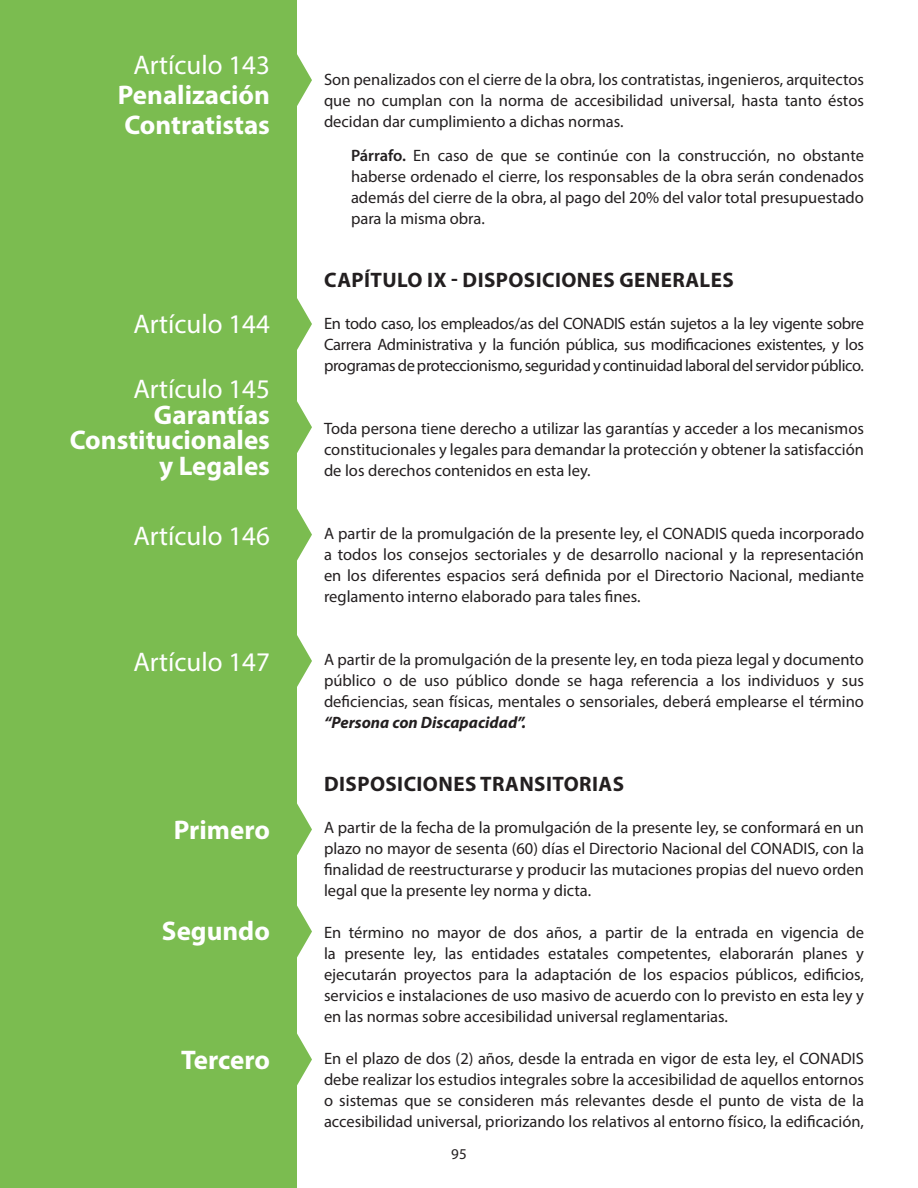
<style>
.page{position:relative;width:918px;height:1188px;background:#fff}
.page>*{position:absolute;margin:0;border:0;box-sizing:border-box;transform-origin:0 0}
.t1{font:700 27px/30px "Myriad Pro";color:#fff}
.t2{font:27px "Myriad Pro";color:#fff}
.t3{font:700 21px "Myriad Pro";letter-spacing:.02em;color:#231f20}
.t4{font:16.5px/21px "Myriad Pro";color:#231f20;text-align:justify}
.t5{font:15px "Myriad Pro";color:#231f20}
.s1{font-weight:600}
.s2{font-weight:700;font-style:italic}
</style>
<div class="page">
<div style="left:0;top:0;width:297px;height:1188px;background:#7bbc50"></div>
<svg style="left:297px;top:54px;width:15px;height:52px"></svg>
<svg style="left:297px;top:298px;width:15px;height:52px"></svg>
<svg style="left:297px;top:401px;width:15px;height:52px"></svg>
<svg style="left:297px;top:509px;width:15px;height:52px"></svg>
<svg style="left:297px;top:635px;width:15px;height:52px"></svg>
<svg style="left:297px;top:803px;width:15px;height:52px"></svg>
<svg style="left:297px;top:905px;width:15px;height:53px"></svg>
<svg style="left:297px;top:1033px;width:15px;height:53px"></svg>
<p class="t2" style="left:133px;top:49px;width:138px">Artículo 143</p>
<p class="t1" style="left:118px;top:79px;width:154px">Penalización<br>Contratistas</p>
<p class="t2" style="left:133px;top:307px;width:138px">Artículo 144</p>
<p class="t2" style="left:133px;top:373px;width:138px">Artículo 145</p>
<p class="t1" style="left:70px;top:401px;width:202px;line-height:25.5px;text-align:right">Garantías<br>Constitucionales</p>
<p class="t1" style="left:159px;top:450px;width:112px">y Legales</p>
<p class="t2" style="left:133px;top:519px;width:138px">Artículo 146</p>
<p class="t2" style="left:133px;top:645px;width:138px">Artículo 147</p>
<p class="t1" style="left:174px;top:814px;width:98px">Primero</p>
<p class="t1" style="left:162px;top:915px;width:110px">Segundo</p>
<p class="t1" style="left:181px;top:1044px;width:90px">Tercero</p>
<p class="t4" style="left:324px;top:68px;width:541px">Son penalizados con el cierre de la obra, los contratistas, ingenieros, arquitectos que no cumplan con la norma de accesibilidad universal, hasta tanto éstos decidan dar cumplimiento a dichas normas.</p>
<p class="t4" style="left:351px;top:145px;width:515px"><span class="s1">Párrafo.</span> En caso de que se continúe con la construcción, no obstante haberse ordenado el cierre, los responsables de la obra serán condenados además del cierre de la obra, al pago del 20% del valor total presupuestado para la misma obra.</p>
<p class="t3" style="left:324px;top:266px;width:411px">CAPÍTULO IX - DISPOSICIONES GENERALES</p>
<p class="t4" style="left:324px;top:313px;width:542px">En todo caso, los empleados/as del CONADIS están sujetos a la ley vigente sobre Carrera Administrativa y la función pública, sus modificaciones existentes, y los programas de proteccionismo, seguridad y continuidad laboral del servidor público.</p>
<p class="t4" style="left:324px;top:418px;width:542px">Toda persona tiene derecho a utilizar las garantías y acceder a los mecanismos constitucionales y legales para demandar la protección y obtener la satisfacción de los derechos contenidos en esta ley.</p>
<p class="t4" style="left:324px;top:523px;width:542px">A partir de la promulgación de la presente ley, el CONADIS queda incorporado a todos los consejos sectoriales y de desarrollo nacional y la representación en los diferentes espacios será definida por el Directorio Nacional, mediante reglamento interno elaborado para tales fines.</p>
<p class="t4" style="left:324px;top:649px;width:542px">A partir de la promulgación de la presente ley, en toda pieza legal y documento público o de uso público donde se haga referencia a los individuos y sus deficiencias, sean físicas, mentales o sensoriales, deberá emplearse el término <span class="s2">“Persona con Discapacidad”.</span></p>
<p class="t3" style="left:324px;top:770px;width:301px">DISPOSICIONES TRANSITORIAS</p>
<p class="t4" style="left:324px;top:817px;width:542px">A partir de la fecha de la promulgación de la presente ley, se conformará en un plazo no mayor de sesenta (60) días el Directorio Nacional del CONADIS, con la finalidad de reestructurarse y producir las mutaciones propias del nuevo orden legal que la presente ley norma y dicta.</p>
<p class="t4" style="left:324px;top:922px;width:542px">En término no mayor de dos años, a partir de la entrada en vigencia de la presente ley, las entidades estatales competentes, elaborarán planes y ejecutarán proyectos para la adaptación de los espacios públicos, edificios, servicios e instalaciones de uso masivo de acuerdo con lo previsto en esta ley y en las normas sobre accesibilidad universal reglamentarias.</p>
<p class="t4" style="left:324px;top:1048px;width:542px">En el plazo de dos (2) años, desde la entrada en vigor de esta ley, el CONADIS debe realizar los estudios integrales sobre la accesibilidad de aquellos entornos o sistemas que se consideren más relevantes desde el punto de vista de la accesibilidad universal, priorizando los relativos al entorno físico, la edificación,</p>
<p class="t5" style="left:451px;top:1144px;width:17px">95</p>
</div>
